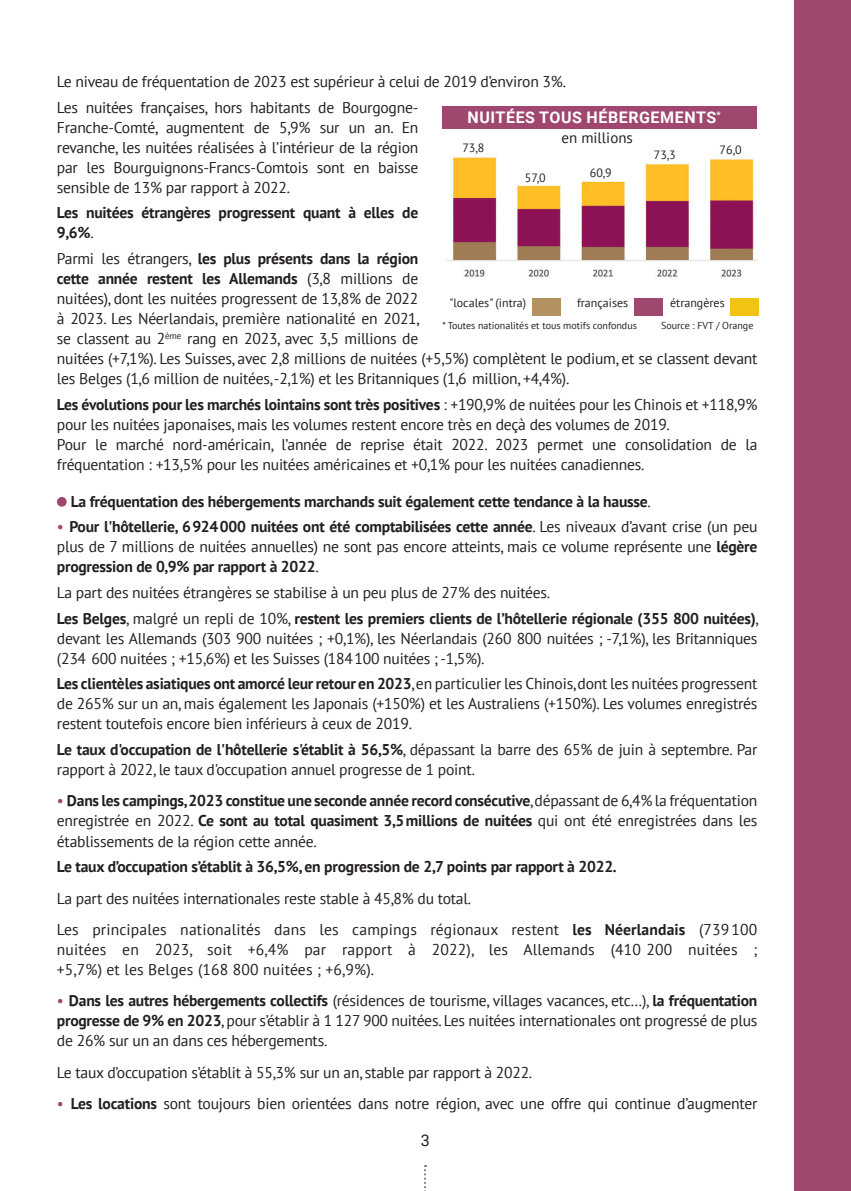
<style>
.page{position:relative;width:851px;height:1191px;background:#fff}
.page>*{position:absolute;margin:0;border:0;box-sizing:border-box;transform-origin:0 0}
.t1{font:700 16px "Roboto";letter-spacing:.035em;color:#fff}
.t2{font:16px "Roboto";color:#231f20}
.t3{font:15.6px/20px "PT Sans";letter-spacing:-.015em;color:#231f20}
.t4{font:15.6px/31.4px "PT Sans";letter-spacing:.01em;color:#231f20}
.t5{font:700 15.6px/20px "PT Sans";letter-spacing:-.015em;color:#231f20}
.t6{font:15px "PT Sans";color:#231f20}
.t7{font:12px "PT Sans";color:#231f20}
.t8{font:10px "PT Sans";color:#231f20}
.s1{font-weight:400}
.s2{font-weight:700}
.s3{color:#a04770}
</style>
<div class="page">
<svg style="left:424px;top:1165px;width:2px;height:26px"></svg>
<div style="left:794px;top:0;width:56px;height:1191px;background:#a04770"></div>
<div style="left:57px;top:497px;width:10px;height:10px;background:#a04770;border-radius:50%"></div>
<img style="left:445px;top:157px;width:312px;height:120px">
<div style="left:531px;top:298px;width:29px;height:17px;background:#b49161"></div>
<div style="left:634px;top:298px;width:28px;height:17px;background:#a04770"></div>
<div style="left:730px;top:298px;width:28px;height:17px;background:#f3c314"></div>
<div style="left:442px;top:106px;width:315px;height:23px;background:#a04770"></div>
<p class="t3" style="left:57px;top:69px;width:510px;line-height:25.6px">Le niveau de fréquentation de 2023 est supérieur à celui de 2019 d’environ 3%.<br>Les nuitées françaises, hors habitants de Bourgogne-</p>
<p class="t3" style="left:57px;top:118px;width:363px;text-align:justify">Franche-Comté, augmentent de 5,9% sur un an. En revanche, les nuitées réalisées à l’intérieur de la région par les Bourguignons-Francs-Comtois sont en baisse sensible de 13% par rapport à 2022.</p>
<p class="t5" style="left:57px;top:203px;width:363px">Les nuitées étrangères progressent quant à elles de<br>9,6%<span class="s1">.</span></p>
<p class="t3" style="left:57px;top:249px;width:702px">Parmi les étrangers, <span class="s2">les plus présents dans la région<br>cette année restent les Allemands</span> (3,8 millions de<br>nuitées), dont les nuitées progressent de 13,8% de 2022<br>à 2023. Les Néerlandais, première nationalité en 2021,<br>se classent au 2<sup>ème</sup> rang en 2023, avec 3,5 millions de<br>nuitées (+7,1%). Les Suisses, avec 2,8 millions de nuitées (+5,5%) complètent le podium, et se classent devant les Belges (1,6 million de nuitées, -2,1%) et les Britanniques (1,6 million, +4,4%).</p>
<p class="t3" style="left:57px;top:395px;width:702px"><span class="s2">Les évolutions pour les marchés lointains sont très positives</span> : +190,9% de nuitées pour les Chinois et +118,9% pour les nuitées japonaises, mais les volumes restent encore très en deçà des volumes de 2019.<br>Pour le marché nord-américain, l’année de reprise était 2022. 2023 permet une consolidation de la fréquentation : +13,5% pour les nuitées américaines et +0,1% pour les nuitées canadiennes.</p>
<p class="t5" style="left:71px;top:492px;width:581px">La fréquentation des hébergements marchands suit également cette tendance à la hausse<span class="s1">.</span></p>
<p class="t3" style="left:57px;top:517px;width:702px;text-align:justify"><span class="s3">•</span> <span class="s2">Pour l'hôtellerie, 6 924 000 nuitées ont été comptabilisées cette année</span>. Les niveaux d’avant crise (un peu plus de 7 millions de nuitées annuelles) ne sont pas encore atteints, mais ce volume représente une <span class="s2">légère progression de 0,9% par rapport à 2022</span>.</p>
<p class="t3" style="left:57px;top:580px;width:703px;line-height:25.6px">La part des nuitées étrangères se stabilise à un peu plus de 27% des nuitées.<br><span class="s2">Les Belges</span>, malgré un repli de 10%, <span class="s2">restent les premiers clients de l’hôtellerie régionale (355 800 nuitées)</span>,</p>
<p class="t3" style="left:57px;top:629px;width:702px">devant les Allemands (303 900 nuitées ; +0,1%), les Néerlandais (260 800 nuitées ; -7,1%), les Britanniques (234 600 nuitées ; +15,6%) et les Suisses (184 100 nuitées ; -1,5%).</p>
<p class="t3" style="left:57px;top:674px;width:702px;text-align:justify"><span class="s2">Les clientèles asiatiques ont amorcé leur retour en 2023</span>, en particulier les Chinois, dont les nuitées progressent de 265% sur un an, mais également les Japonais (+150%) et les Australiens (+150%). Les volumes enregistrés restent toutefois encore bien inférieurs à ceux de 2019.</p>
<p class="t3" style="left:57px;top:740px;width:702px"><span class="s2">Le taux d'occupation de l'hôtellerie s'établit à 56,5%</span>, dépassant la barre des 65% de juin à septembre. Par rapport à 2022, le taux d'occupation annuel progresse de 1 point.</p>
<p class="t3" style="left:57px;top:791px;width:702px;text-align:justify"><span class="s3">•</span> <span class="s2">Dans les campings, 2023 constitue une seconde année record consécutive</span>, dépassant de 6,4% la fréquentation enregistrée en 2022. <span class="s2">Ce sont au total quasiment 3,5 millions de nuitées</span> qui ont été enregistrées dans les établissements de la région cette année.</p>
<p class="t5" style="left:57px;top:857px;width:561px">Le taux d’occupation s’établit à 36,5%, en progression de 2,7 points par rapport à 2022.</p>
<p class="t4" style="left:57px;top:883px;width:702px">La part des nuitées internationales reste stable à 45,8% du total.<br>Les principales nationalités dans les campings régionaux restent <span class="s2">les Néerlandais</span> (739 100</p>
<p class="t4" style="left:57px;top:940px;width:702px;line-height:20px">nuitées en 2023, soit +6,4% par rapport à 2022), les Allemands (410 200 nuitées ; +5,7%) et les Belges (168 800 nuitées ; +6,9%).</p>
<p class="t3" style="left:57px;top:991px;width:702px;text-align:justify"><span class="s3">•</span> <span class="s2">Dans les autres hébergements collectifs</span> (résidences de tourisme, villages vacances, etc…), <span class="s2">la fréquentation progresse de 9% en 2023</span>, pour s’établir à 1 127 900 nuitées. Les nuitées internationales ont progressé de plus de 26% sur un an dans ces hébergements.</p>
<p class="t3" style="left:57px;top:1062px;width:477px">Le taux d’occupation s’établit à 55,3% sur un an, stable par rapport à 2022.</p>
<p class="t3" style="left:57px;top:1094px;width:702px"><span class="s3">•</span> <span class="s2">Les locations</span> sont toujours bien orientées dans notre région, avec une offre qui continue d’augmenter</p>
<p class="t1" style="left:467px;top:108px;width:254px">NUITÉES TOUS HÉBERGEMENTS<sup>*</sup></p>
<p class="t6" style="left:561px;top:130px;width:73px">en millions</p>
<p class="t7" style="left:589px;top:166px;width:23px">60,9</p>
<p class="t7" style="left:462px;top:141px;width:23px">73,8</p>
<p class="t7" style="left:719px;top:143px;width:23px">76,0</p>
<p class="t7" style="left:653px;top:149px;width:23px">73,3</p>
<p class="t7" style="left:525px;top:171px;width:22px">57,0</p>
<p class="t7" style="left:449px;top:297px;width:78px">"locales" (intra)</p>
<p class="t7" style="left:577px;top:297px;width:53px">françaises</p>
<p class="t7" style="left:670px;top:297px;width:56px">étrangères</p>
<p class="t8" style="left:442px;top:319px;width:196px">* Toutes nationalités et tous motifs confondus</p>
<p class="t8" style="left:661px;top:319px;width:94px">Source : FVT / Orange</p>
<p class="t2" style="left:421px;top:1130px;width:10px">3</p>
</div>
